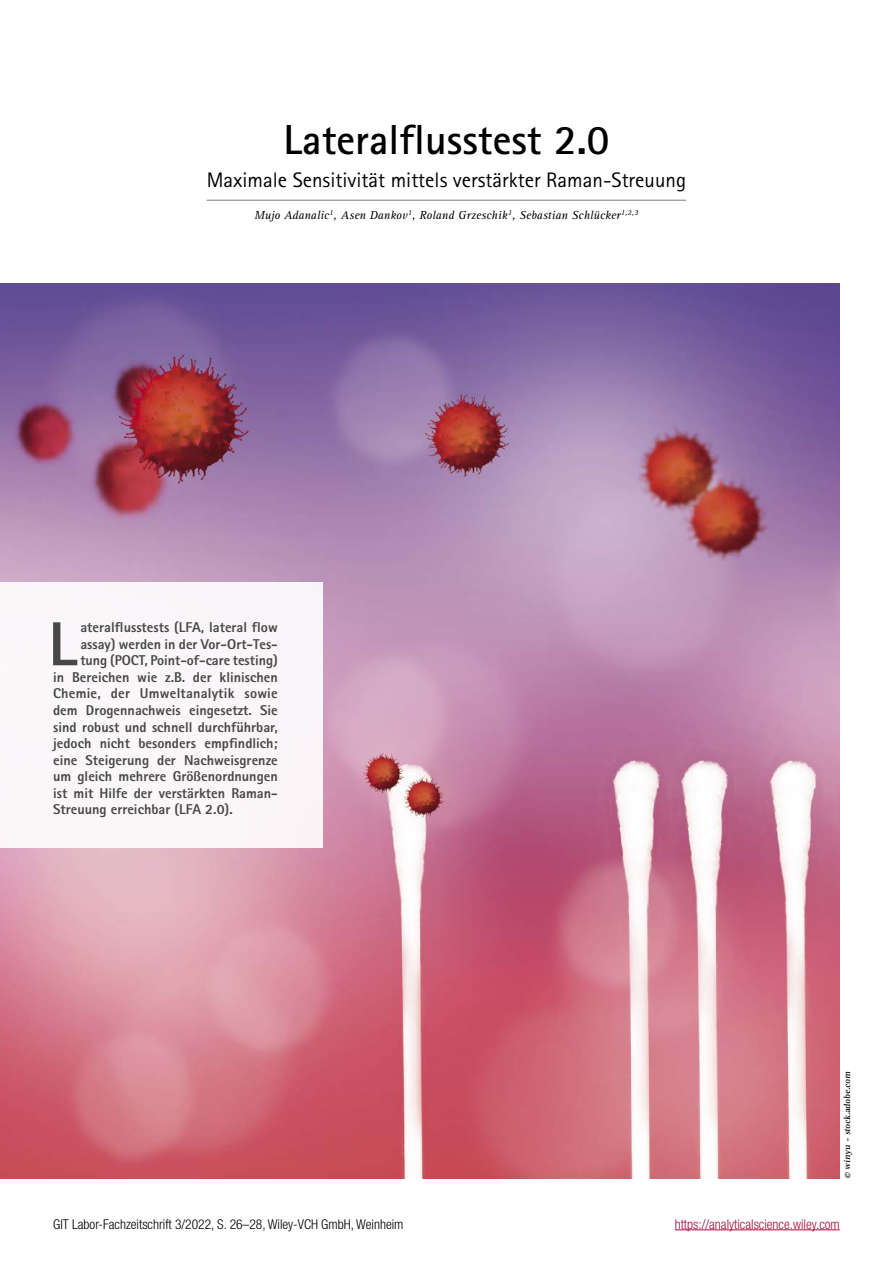
<style>
.page{position:relative;width:893px;height:1263px;background:#fff}
.page>*{position:absolute;margin:0;border:0;box-sizing:border-box;transform-origin:0 0}
.t1{font:800 62.25px "Rotis Sans Serif Std";color:#484848}
.t2{font:700 42px "Rotis Sans Serif Std";color:#000}
.t3{font:21px "Rotis Sans Serif Std";color:#000}
.t4{font:800 14.25px "Rotis Sans Serif Std";color:#484848}
.t5{font:300 condensed 13.5px "Helvetica Neue LT Std";color:#000}
.t6{font:300 condensed 13.5px "Helvetica Neue LT Std";color:#aa0b3b}
.t7{font:italic 12px "Rotis Serif Std";letter-spacing:.005em;color:#000}
.t8{font:700 9px "Rotis Serif Std";color:#000}
.s1{font-size:12px}
</style>
<div class="page">
<hr style="left:207px;top:200px;width:479px;height:1px;background:#7c7c7c">
<img style="left:0;top:284px;width:840px;height:895px">
<div style="left:0;top:582px;width:323px;height:265px;background:#fbf7f9"></div>
<hr style="left:675px;top:1229px;width:165px;height:1px;background:#aa0b3b">
<h2 class="t2" style="left:284px;top:113px;width:327px">Lateralflusstest 2.0</h2>
<h3 class="t3" style="left:207px;top:168px;width:481px">Maximale Sensitivität mittels verstärkter Raman-Streuung</h3>
<p class="t7" style="left:254px;top:209px;width:386px">Mujo Adanalic<sup>1</sup>, Asen Dankov<sup>1</sup>, Roland Grzeschik<sup>1</sup>, Sebastian Schlücker<sup>1,2,3</sup></p>
<h1 class="t1" style="left:48px;top:605px;width:30px">L</h1>
<p class="t4" style="left:80px;top:618px;width:199px">ateralflusstests (LFA, lateral flow</p>
<p class="t4" style="left:80px;top:635px;width:199px">assay) werden in der Vor-Ort-Tes-</p>
<p class="t4" style="left:80px;top:651px;width:199px">tung (POCT, Point-of-care testing)</p>
<p class="t4" style="left:53px;top:668px;width:226px">in Bereichen wie z.B. der klinischen</p>
<p class="t4" style="left:53px;top:684px;width:226px">Chemie, der Umweltanalytik sowie</p>
<p class="t4" style="left:53px;top:701px;width:226px">dem Drogennachweis eingesetzt. Sie</p>
<p class="t4" style="left:53px;top:718px;width:226px">sind robust und schnell durchführbar,</p>
<p class="t4" style="left:53px;top:734px;width:226px">jedoch nicht besonders empfindlich;</p>
<p class="t4" style="left:53px;top:751px;width:226px">eine Steigerung der Nachweisgrenze</p>
<p class="t4" style="left:53px;top:767px;width:226px">um gleich mehrere Größenordnungen</p>
<p class="t4" style="left:53px;top:784px;width:226px">ist mit Hilfe der verstärkten Raman-</p>
<p class="t4" style="left:53px;top:800px;width:181px">Streuung erreichbar (LFA 2.0).</p>
<p class="t8" style="left:842px;top:1179px;width:110px;rotate:-90deg"><span class="s1">©</span> winyu - stock.adobe.com</p>
<p class="t5" style="left:53px;top:1216px;width:352px">GIT Labor-Fachzeitschrift 3/2022, S. 26–28, Wiley-VCH GmbH, Weinheim</p>
<p class="t6" style="left:675px;top:1216px;width:167px">https://analyticalscience.wiley.com</p>
</div>
